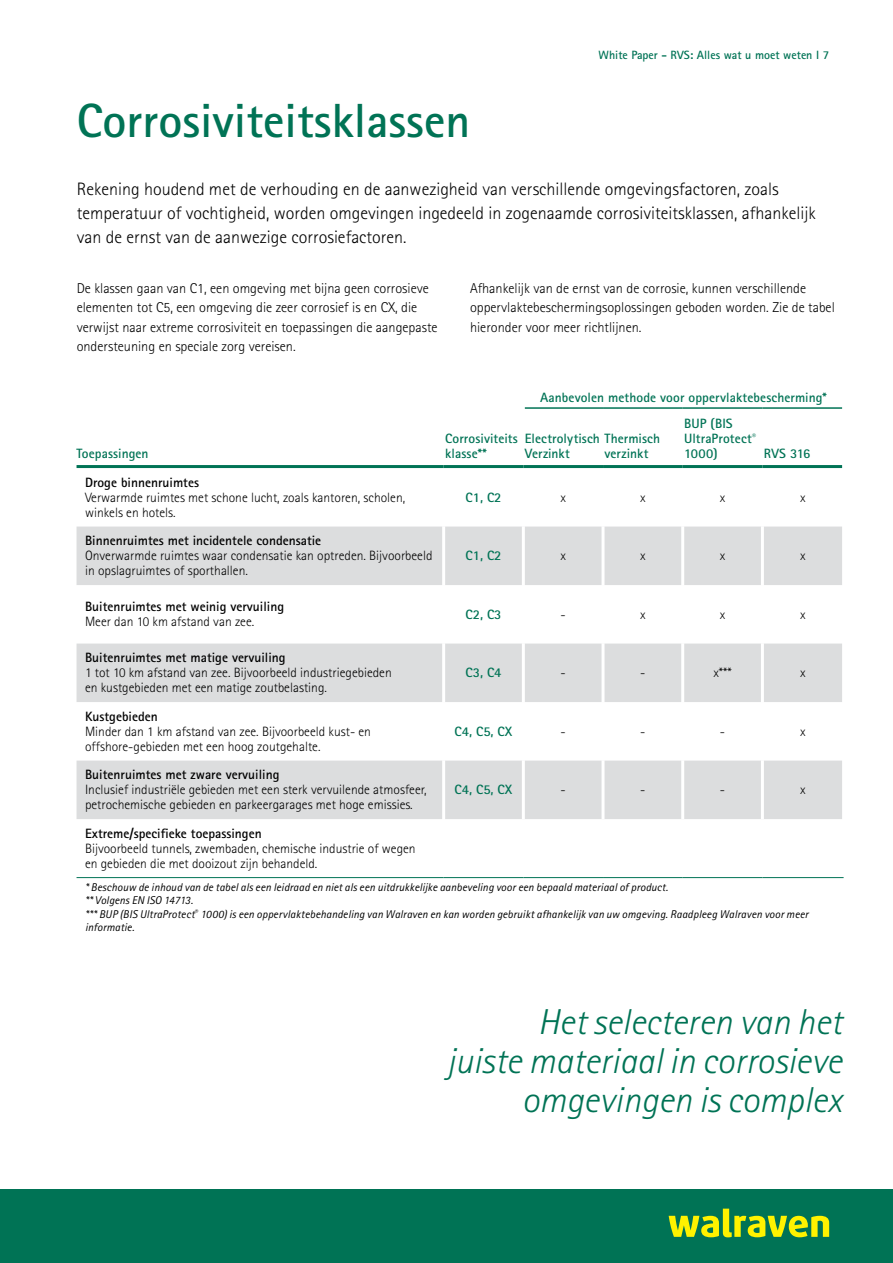
<style>
.page{position:relative;width:893px;height:1263px;background:#fff}
.page>*{position:absolute;margin:0;border:0;box-sizing:border-box;transform-origin:0 0}
.t1{font:700 48px "Rotis Sans Serif Std";color:#007355}
.t2{font:italic 300 36px/39px "Rotis Sans Serif Std";color:#007355;text-align:right}
.t3{font:300 18px/24px "Rotis Sans Serif Std";color:#000}
.t4{font:300 14.25px/19.5px "Rotis Sans Serif Std";color:#000}
.t5{font:300 13.5px/15px "Rotis Sans Serif Std";color:#000}
.t6{font:700 13.5px "Rotis Sans Serif Std";color:#000}
.t7{font:700 13.5px/15px "Rotis Sans Serif Std";letter-spacing:.005em;color:#007355}
.t8{font:700 12px "Rotis Sans Serif Pro Cyr";color:#007355}
.t9{font:italic 11.25px/13.5px "Rotis Sans Serif Std";letter-spacing:.01em;color:#000}
</style>
<div class="page">
<div style="left:0;top:1189px;width:893px;height:74px;background:#007355"></div>
<svg style="left:669px;top:1208px;width:160px;height:29px"></svg>
<svg style="left:77px;top:526px;width:765px;height:293px;fill:#dcddde"></svg>
<hr style="left:522px;top:526px;width:3px;height:59px;background:#fff">
<hr style="left:601px;top:526px;width:3px;height:59px;background:#fff">
<hr style="left:681px;top:526px;width:3px;height:59px;background:#fff">
<hr style="left:761px;top:526px;width:3px;height:59px;background:#fff">
<hr style="left:522px;top:585px;width:3px;height:58px;background:#fff">
<hr style="left:601px;top:585px;width:3px;height:58px;background:#fff">
<hr style="left:681px;top:585px;width:3px;height:58px;background:#fff">
<hr style="left:761px;top:585px;width:3px;height:58px;background:#fff">
<hr style="left:522px;top:643px;width:3px;height:59px;background:#fff">
<hr style="left:601px;top:643px;width:3px;height:59px;background:#fff">
<hr style="left:681px;top:643px;width:3px;height:59px;background:#fff">
<hr style="left:761px;top:643px;width:3px;height:59px;background:#fff">
<hr style="left:522px;top:702px;width:3px;height:58px;background:#fff">
<hr style="left:601px;top:702px;width:3px;height:58px;background:#fff">
<hr style="left:681px;top:702px;width:3px;height:58px;background:#fff">
<hr style="left:761px;top:702px;width:3px;height:58px;background:#fff">
<hr style="left:522px;top:760px;width:3px;height:59px;background:#fff">
<hr style="left:601px;top:760px;width:3px;height:59px;background:#fff">
<hr style="left:681px;top:760px;width:3px;height:59px;background:#fff">
<hr style="left:761px;top:760px;width:3px;height:59px;background:#fff">
<hr style="left:442px;top:526px;width:3px;height:59px;background:#fff">
<hr style="left:442px;top:585px;width:3px;height:58px;background:#fff">
<hr style="left:442px;top:643px;width:3px;height:59px;background:#fff">
<hr style="left:442px;top:702px;width:3px;height:58px;background:#fff">
<hr style="left:442px;top:760px;width:3px;height:59px;background:#fff">
<hr style="left:77px;top:465px;width:367px;height:3px;background:#007355">
<hr style="left:444px;top:465px;width:79px;height:3px;background:#007355">
<hr style="left:525px;top:407px;width:78px;height:2px;background:#007355">
<hr style="left:603px;top:407px;width:80px;height:2px;background:#007355">
<hr style="left:683px;top:407px;width:79px;height:2px;background:#007355">
<hr style="left:523px;top:465px;width:80px;height:3px;background:#007355">
<hr style="left:603px;top:465px;width:80px;height:3px;background:#007355">
<hr style="left:683px;top:465px;width:79px;height:3px;background:#007355">
<hr style="left:762px;top:407px;width:80px;height:2px;background:#007355">
<hr style="left:762px;top:465px;width:80px;height:3px;background:#007355">
<hr style="left:77px;top:877px;width:367px;height:1px;background:#007355">
<hr style="left:444px;top:877px;width:79px;height:1px;background:#007355">
<hr style="left:523px;top:877px;width:80px;height:1px;background:#007355">
<hr style="left:603px;top:877px;width:80px;height:1px;background:#007355">
<hr style="left:683px;top:877px;width:79px;height:1px;background:#007355">
<hr style="left:762px;top:877px;width:82px;height:1px;background:#007355">
<h1 class="t1" style="left:77px;top:90px;width:395px">Corrosiviteitsklassen</h1>
<p class="t8" style="left:599px;top:47px;width:232px">White Paper - RVS: Alles wat u moet weten I 7</p>
<p class="t3" style="left:77px;top:177px;width:741px">Rekening houdend met de verhouding en de aanwezigheid van verschillende omgevingsfactoren, zoals temperatuur of vochtigheid, worden omgevingen ingedeeld in zogenaamde corrosiviteitsklassen, afhankelijk van de ernst van de aanwezige corrosiefactoren.</p>
<p class="t4" style="left:77px;top:278px;width:362px">De klassen gaan van C1, een omgeving met bijna geen corrosieve elementen tot C5, een omgeving die zeer corrosief is en CX, die verwijst naar extreme corrosiviteit en toepassingen die aangepaste ondersteuning en speciale zorg vereisen.</p>
<p class="t4" style="left:470px;top:278px;width:366px">Afhankelijk van de ernst van de corrosie, kunnen verschillende oppervlaktebeschermingsoplossingen geboden worden. Zie de tabel hieronder voor meer richtlijnen.</p>
<p class="t7" style="left:77px;top:446px;width:74px">Toepassingen</p>
<p class="t7" style="left:540px;top:389px;width:288px">Aanbevolen methode voor oppervlaktebescherming*</p>
<p class="t7" style="left:445px;top:431px;width:74px">Corrosiviteits klasse**</p>
<p class="t7" style="left:525px;top:431px;width:137px">Electrolytisch Thermisch<br>Verzinkt</p>
<p class="t7" style="left:604px;top:446px;width:45px">verzinkt</p>
<p class="t7" style="left:684px;top:416px;width:73px">BUP (BIS<br>UltraProtect<sup>®<br></sup>1000)</p>
<p class="t7" style="left:764px;top:446px;width:48px">RVS 316</p>
<p class="t6" style="left:85px;top:474px;width:115px">Droge binnenruimtes</p>
<p class="t5" style="left:85px;top:490px;width:322px">Verwarmde ruimtes met schone lucht, zoals kantoren, scholen, winkels en hotels.</p>
<p class="t7" style="left:465px;top:490px;width:37px">C1, C2</p>
<p class="t5" style="left:560px;top:490px;width:7px">x</p>
<p class="t5" style="left:640px;top:490px;width:7px">x</p>
<p class="t5" style="left:720px;top:490px;width:7px">x</p>
<p class="t5" style="left:800px;top:490px;width:7px">x</p>
<p class="t6" style="left:85px;top:532px;width:238px">Binnenruimtes met incidentele condensatie</p>
<p class="t5" style="left:85px;top:548px;width:349px">Onverwarmde ruimtes waar condensatie kan optreden. Bijvoorbeeld in opslagruimtes of sporthallen.</p>
<p class="t7" style="left:465px;top:548px;width:37px">C1, C2</p>
<p class="t5" style="left:560px;top:548px;width:7px">x</p>
<p class="t5" style="left:640px;top:548px;width:7px">x</p>
<p class="t5" style="left:720px;top:548px;width:7px">x</p>
<p class="t5" style="left:800px;top:548px;width:7px">x</p>
<p class="t6" style="left:85px;top:598px;width:201px">Buitenruimtes met weinig vervuiling</p>
<p class="t5" style="left:85px;top:614px;width:171px">Meer dan 10 km afstand van zee.</p>
<p class="t7" style="left:465px;top:607px;width:37px">C2, C3</p>
<p class="t5" style="left:561px;top:607px;width:7px">-</p>
<p class="t5" style="left:640px;top:607px;width:7px">x</p>
<p class="t5" style="left:720px;top:607px;width:7px">x</p>
<p class="t5" style="left:800px;top:607px;width:7px">x</p>
<p class="t6" style="left:85px;top:649px;width:202px">Buitenruimtes met matige vervuiling</p>
<p class="t5" style="left:85px;top:665px;width:308px">1 tot 10 km afstand van zee. Bijvoorbeeld industriegebieden en kustgebieden met een matige zoutbelasting.</p>
<p class="t7" style="left:465px;top:665px;width:37px">C3, C4</p>
<p class="t5" style="left:561px;top:665px;width:7px">-</p>
<p class="t5" style="left:640px;top:665px;width:7px">-</p>
<p class="t5" style="left:713px;top:665px;width:20px">x***</p>
<p class="t5" style="left:800px;top:665px;width:7px">x</p>
<p class="t6" style="left:85px;top:708px;width:74px">Kustgebieden</p>
<p class="t5" style="left:85px;top:724px;width:287px">Minder dan 1 km afstand van zee. Bijvoorbeeld kust- en offshore-gebieden met een hoog zoutgehalte.</p>
<p class="t7" style="left:455px;top:724px;width:59px">C4, C5, CX</p>
<p class="t5" style="left:561px;top:724px;width:7px">-</p>
<p class="t5" style="left:640px;top:724px;width:7px">-</p>
<p class="t5" style="left:720px;top:724px;width:7px">-</p>
<p class="t5" style="left:800px;top:724px;width:7px">x</p>
<p class="t6" style="left:85px;top:766px;width:196px">Buitenruimtes met zware vervuiling</p>
<p class="t5" style="left:85px;top:782px;width:343px">Inclusief industriële gebieden met een sterk vervuilende atmosfeer, petrochemische gebieden en parkeergarages met hoge emissies.</p>
<p class="t7" style="left:455px;top:782px;width:59px">C4, C5, CX</p>
<p class="t5" style="left:560px;top:782px;width:7px">-</p>
<p class="t5" style="left:640px;top:782px;width:7px">-</p>
<p class="t5" style="left:720px;top:782px;width:7px">-</p>
<p class="t5" style="left:800px;top:782px;width:7px">x</p>
<p class="t6" style="left:85px;top:825px;width:178px">Extreme/specifieke toepassingen</p>
<p class="t5" style="left:85px;top:841px;width:332px">Bijvoorbeeld tunnels, zwembaden, chemische industrie of wegen en gebieden die met dooizout zijn behandeld.</p>
<p class="t9" style="left:85px;top:880px;width:725px">* Beschouw de inhoud van de tabel als een leidraad en niet als een uitdrukkelijke aanbeveling voor een bepaald materiaal of product.<br>** Volgens EN ISO 14713.<br>*** BUP (BIS UltraProtect<sup>®</sup> 1000) is een oppervlaktebehandeling van Walraven en kan worden gebruikt afhankelijk van uw omgeving. Raadpleeg Walraven voor meer informatie.</p>
<h2 class="t2" style="left:447px;top:1002px;width:397px">Het selecteren van het<br>juiste materiaal in corrosieve omgevingen is complex</h2>
</div>
